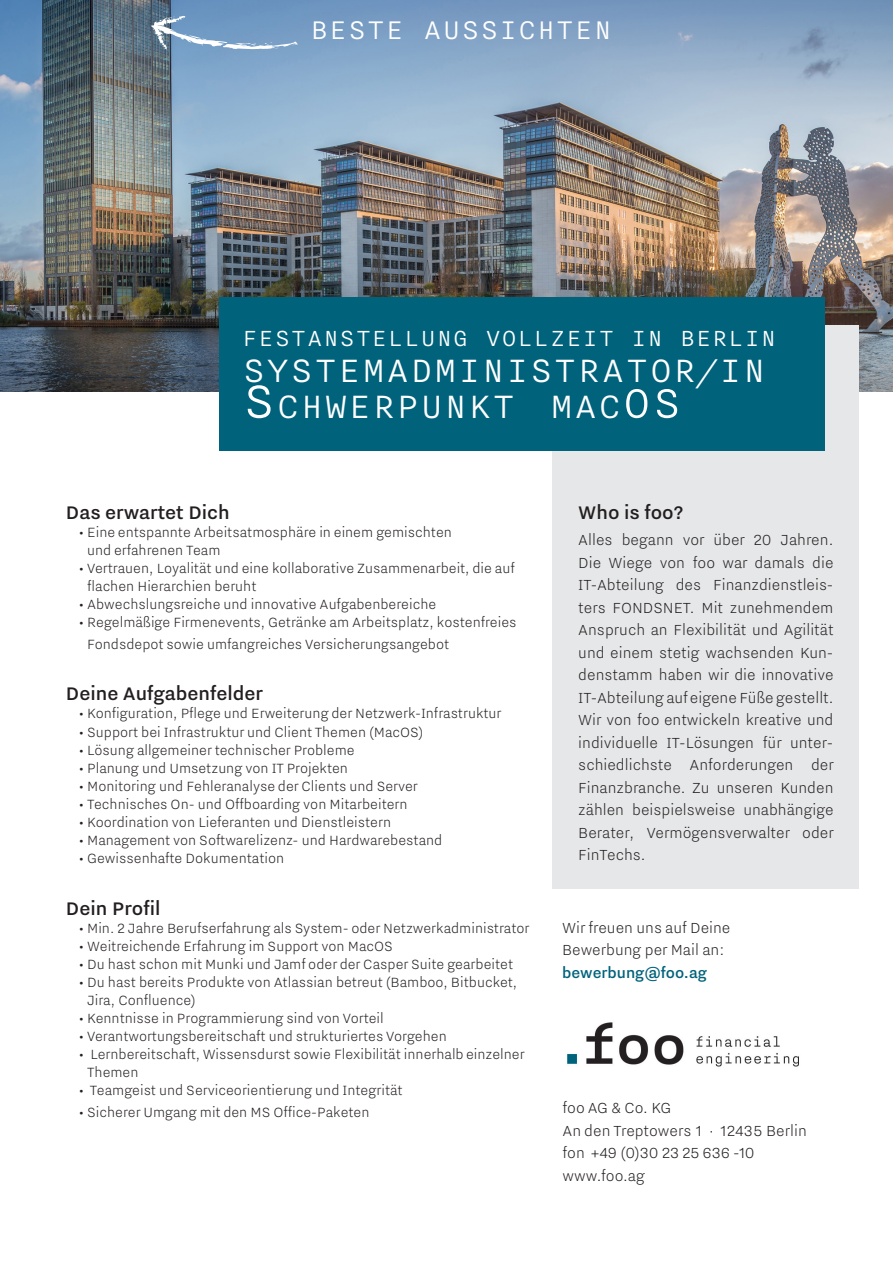
<style>
.page{position:relative;width:893px;height:1263px;background:#fff}
.page>*{position:absolute;margin:0;border:0;box-sizing:border-box;transform-origin:0 0}
.fliesstext_Frutiger{font:39.9px "Nittifoo AG";color:#fff}
.fliesstext_Frutiger-2{font:31.5px "Nittifoo AG";color:#fff}
.fliesstext_Frutiger-3{font:27px "Nittifoo AG";color:#fff}
.fliesstext_Frutiger-4{font:700 22.5px "Nitti Groteskfoo AG";color:#231f20}
.fliesstext_Frutiger-5{font:18px/22.5px "Nitti Groteskfoo AG";color:#231f20}
.t1{font:16.5px/18px "Nitti Groteskfoo AG";color:#231f20}
.s1{font-size:36px}
.s2{font-size:57px}
.s3{font-size:50.4px}
.s4{font-weight:700;color:#00627b}
</style>
<div class="page">
<img style="left:0;top:0;width:893px;height:392px">
<div style="left:553px;top:325px;width:306px;height:563px;background:#e6e7e9"></div>
<div style="left:219px;top:298px;width:606px;height:153px;background:#00627b"></div>
<svg style="left:151px;top:16px;width:155px;height:34px;background:#82a3c5"></svg>
<img style="left:567px;top:1022px;width:232px;height:45px">
<p class="fliesstext_Frutiger-2" style="left:310px;top:12px;width:304px">BESTE AUSSICHTEN</p>
<p class="fliesstext_Frutiger-3" style="left:242px;top:322px;width:536px">FESTANSTELLUNG VOLLZEIT IN BERLIN</p>
<p class="fliesstext_Frutiger" style="left:242px;top:347px;width:526px">systemadministrator<span class="s1">/</span>in</p>
<p class="fliesstext_Frutiger" style="left:242px;top:383px;width:442px"><span class="s2">S</span>chwerpunkt mac<span class="s3">os</span></p>
<p class="fliesstext_Frutiger-4" style="left:66px;top:499px;width:165px">Das erwartet Dich</p>
<p class="t1" style="left:87px;top:522px;width:366px;text-indent:-9px">• Eine entspannte Arbeitsatmosphäre in einem gemischten und erfahrenen Team</p>
<p class="t1" style="left:87px;top:558px;width:429px;text-indent:-9px">• Vertrauen, Loyalität und eine kollaborative Zusammenarbeit, die auf flachen Hierarchien beruht</p>
<p class="t1" style="left:79px;top:594px;width:359px">• Abwechslungsreiche und innovative Aufgabenbereiche</p>
<p class="t1" style="left:87px;top:610px;width:431px;line-height:22.5px;text-indent:-9px">• Regelmäßige Firmenevents, Getränke am Arbeitsplatz, kostenfreies<br>Fondsdepot sowie umfangreiches Versicherungsangebot</p>
<p class="fliesstext_Frutiger-4" style="left:66px;top:681px;width:199px">Deine Aufgabenfelder</p>
<p class="t1" style="left:79px;top:704px;width:424px">• Konfiguration, Pflege und Erweiterung der Netzwerk-Infrastruktur</p>
<p class="t1" style="left:79px;top:722px;width:346px">• Support bei Infrastruktur und Client Themen (MacOS)</p>
<p class="t1" style="left:79px;top:740px;width:277px">• Lösung allgemeiner technischer Probleme</p>
<p class="t1" style="left:79px;top:758px;width:271px">• Planung und Umsetzung von IT Projekten</p>
<p class="t1" style="left:79px;top:776px;width:341px">• Monitoring und Fehleranalyse der Clients und Server</p>
<p class="t1" style="left:79px;top:794px;width:330px">• Technisches On- und Offboarding von Mitarbeitern</p>
<p class="t1" style="left:79px;top:812px;width:314px">• Koordination von Lieferanten und Dienstleistern</p>
<p class="t1" style="left:79px;top:830px;width:365px">• Management von Softwarelizenz- und Hardwarebestand</p>
<p class="t1" style="left:79px;top:848px;width:207px">• Gewissenhafte Dokumentation</p>
<p class="fliesstext_Frutiger-4" style="left:66px;top:896px;width:96px">Dein Profil</p>
<p class="t1" style="left:79px;top:919px;width:452px">• Min. 2 Jahre Berufserfahrung als System- oder Netzwerkadministrator</p>
<p class="t1" style="left:79px;top:937px;width:316px">• Weitreichende Erfahrung im Support von MacOS</p>
<p class="t1" style="left:79px;top:955px;width:436px">• Du hast schon mit Munki und Jamf oder der Casper Suite gearbeitet</p>
<p class="t1" style="left:87px;top:973px;width:431px;text-indent:-9px">• Du hast bereits Produkte von Atlassian betreut (Bamboo, Bitbucket,<br>Jira, Confluence)</p>
<p class="t1" style="left:79px;top:1009px;width:307px">• Kenntnisse in Programmierung sind von Vorteil</p>
<p class="t1" style="left:79px;top:1027px;width:370px">• Verantwortungsbereitschaft und strukturiertes Vorgehen</p>
<p class="t1" style="left:87px;top:1045px;width:439px;text-indent:-9px">• Lernbereitschaft, Wissensdurst sowie Flexibilität innerhalb einzelner<br>Themen</p>
<p class="t1" style="left:79px;top:1081px;width:326px">• Teamgeist und Serviceorientierung und Integrität</p>
<p class="t1" style="left:79px;top:1103px;width:292px">• Sicherer Umgang mit den MS Office-Paketen</p>
<p class="fliesstext_Frutiger-4" style="left:578px;top:499px;width:107px">Who is foo?</p>
<p class="fliesstext_Frutiger-5" style="left:578px;top:528px;width:257px;text-align:justify">Alles begann vor über 20 Jahren.<br>Die Wiege von foo war damals die IT-Abteilung des Finanzdienstleis&shy;ters FONDSNET. Mit zunehmendem Anspruch an Flexibilität und Agilität und einem stetig wachsenden Kun&shy;denstamm haben wir die innovative IT-Abteilung auf eigene Füße gestellt.<br>Wir von foo entwickeln kreative und individuelle IT-Lösungen für unter&shy;schiedlichste Anforderungen der Finanzbranche. Zu unseren Kunden zählen beispielsweise unabhängige Berater, Vermögensverwalter oder FinTechs.</p>
<p class="fliesstext_Frutiger-5" style="left:562px;top:915px;width:170px">Wir freuen uns auf Deine<br>Bewerbung per Mail an: <span class="s4">bewerbung@foo.ag</span></p>
<p class="fliesstext_Frutiger-5" style="left:563px;top:1096px;width:110px">foo AG &amp; Co. KG</p>
<p class="fliesstext_Frutiger-5" style="left:563px;top:1118px;width:246px">An den Treptowers 1 · 12435 Berlin</p>
<p class="fliesstext_Frutiger-5" style="left:563px;top:1141px;width:194px">fon +49 (0)30 23 25 636 -10</p>
<p class="fliesstext_Frutiger-5" style="left:563px;top:1163px;width:84px">www.foo.ag</p>
</div>
